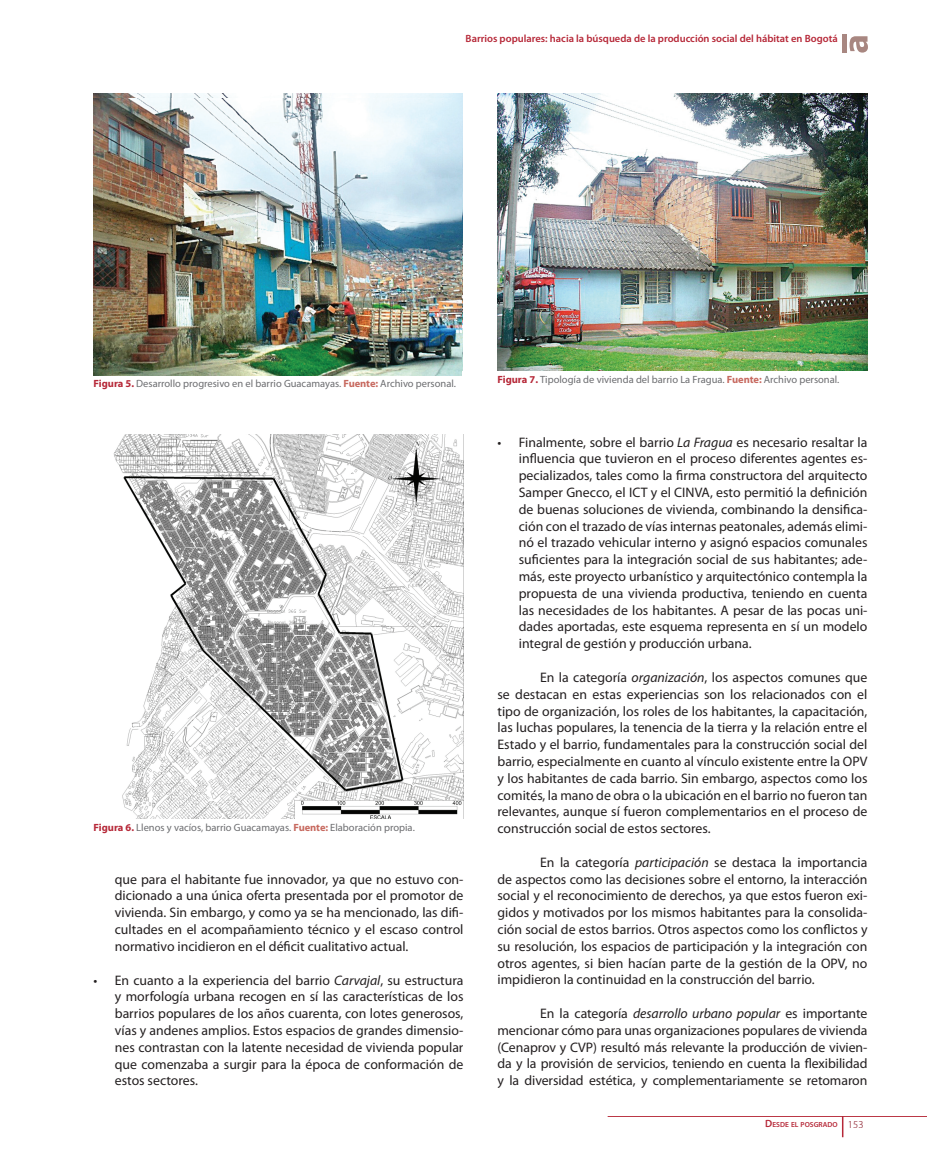
<style>
.page{position:relative;width:927px;height:1170px;background:#fff}
.page>*{position:absolute;margin:0;border:0;box-sizing:border-box;transform-origin:0 0}
.t1{font:13.8px/16.8px "Myriad Pro";color:#231f20;text-align:justify}
.t2{font:10.5px "Myriad Pro";color:#6c6d70}
.t3{font:600 10.5px "Myriad Pro";color:#b62838}
.t4{font:600 7.35px "Myriad Pro";color:#b62838}
.s1{font-weight:700;color:#b62838}
.s2{font-weight:700;color:#c7695f}
.s3{font-style:italic}
.s4{font-size:10.5px}
.s5{font-weight:300;font-size:10.5px;color:#bcbdc0}
</style>
<div class="page">
<svg style="left:842px;top:1117px;width:1px;height:20px"></svg>
<div style="left:842px;top:34px;width:5px;height:19px;background:#a88781"></div>
<svg style="left:849px;top:36px;width:19px;height:17px"></svg>
<hr style="left:608px;top:1116px;width:319px;height:1px;background:#b62838">
<img style="left:94px;top:99px;width:368px;height:276px">
<img style="left:113px;top:434px;width:350px;height:384px">
<img style="left:497px;top:93px;width:370px;height:278px">
<p class="t3" style="left:466px;top:32px;width:374px">Barrios populares: hacia la búsqueda de la producción social del hábitat en Bogotá</p>
<p class="t2" style="left:94px;top:377px;width:364px"><span class="s1">Figura 5.</span> Desarrollo progresivo en el barrio Guacamayas. <span class="s2">Fuente:</span> Archivo personal.</p>
<p class="t2" style="left:497px;top:373px;width:343px"><span class="s1">Figura 7.</span> Tipología de vivienda del barrio La Fragua. <span class="s2">Fuente:</span> Archivo personal.</p>
<p class="t1" style="left:519px;top:433px;width:350px;text-indent:-21px">• Finalmente, sobre el barrio <span class="s3">La Fragua</span> es necesario resaltar la influencia que tuvieron en el proceso diferentes agentes es&shy;pecializados, tales como la firma constructora del arquitecto Samper Gnecco, el ICT y el CINVA, esto permitió la definición de buenas soluciones de vivienda, combinando la densifica&shy;ción con el trazado de vías internas peatonales, además elimi&shy;nó el trazado vehicular interno y asignó espacios comunales suficientes para la integración social de sus habitantes; ade&shy;más, este proyecto urbanístico y arquitectónico contempla la propuesta de una vivienda productiva, teniendo en cuenta las necesidades de los habitantes. A pesar de las pocas uni&shy;dades aportadas, este esquema representa en sí un modelo integral de gestión y producción urbana.</p>
<p class="t2" style="left:94px;top:820px;width:323px"><span class="s1">Figura 6.</span> Llenos y vacíos, barrio Guacamayas. <span class="s2">Fuente:</span> Elaboración propia.</p>
<p class="t1" style="left:115px;top:870px;width:350px">que para el habitante fue innovador, ya que no estuvo con&shy;dicionado a una única oferta presentada por el promotor de vivienda. Sin embargo, y como ya se ha mencionado, las difi&shy;cultades en el acompañamiento técnico y el escaso control normativo incidieron en el déficit cualitativo actual.</p>
<p class="t1" style="left:115px;top:971px;width:350px;text-indent:-21px">• En cuanto a la experiencia del barrio <span class="s3">Carvajal</span>, su estructura y morfología urbana recogen en sí las características de los barrios populares de los años cuarenta, con lotes generosos, vías y andenes amplios. Estos espacios de grandes dimensio&shy;nes contrastan con la latente necesidad de vivienda popular que comenzaba a surgir para la época de conformación de estos sectores.</p>
<p class="t1" style="left:497px;top:668px;width:371px;text-indent:43px">En la categoría <span class="s3">organización</span>, los aspectos comunes que se destacan en estas experiencias son los relacionados con el tipo de organización, los roles de los habitantes, la capacitación, las luchas populares, la tenencia de la tierra y la relación entre el Estado y el barrio, fundamentales para la construcción social del barrio, especialmente en cuanto al vínculo existente entre la OPV y los habitantes de cada barrio. Sin embargo, aspectos como los comités, la mano de obra o la ubicación en el barrio no fueron tan relevantes, aunque sí fueron complementarios en el proceso de construcción social de estos sectores.</p>
<p class="t1" style="left:497px;top:853px;width:371px;text-indent:43px">En la categoría <span class="s3">participación</span> se destaca la importancia de aspectos como las decisiones sobre el entorno, la interacción social y el reconocimiento de derechos, ya que estos fueron exi&shy;gidos y motivados por los mismos habitantes para la consolida&shy;ción social de estos barrios. Otros aspectos como los conflictos y su resolución, los espacios de participación y la integración con otros agentes, si bien hacían parte de la gestión de la OPV, no impidieron la continuidad en la construcción del barrio.</p>
<p class="t1" style="left:497px;top:1004px;width:371px;text-indent:43px">En la categoría <span class="s3">desarrollo urbano popular</span> es importante mencionar cómo para unas organizaciones populares de vivienda (Cenaprov y CVP) resultó más relevante la producción de vivien&shy;da y la provisión de servicios, teniendo en cuenta la flexibilidad y la diversidad estética, y complementariamente se retomaron</p>
<p class="t4" style="left:765px;top:1119px;width:100px"><span class="s4">D</span>ESDE EL POSGRADO <span class="s5">153</span></p>
</div>
